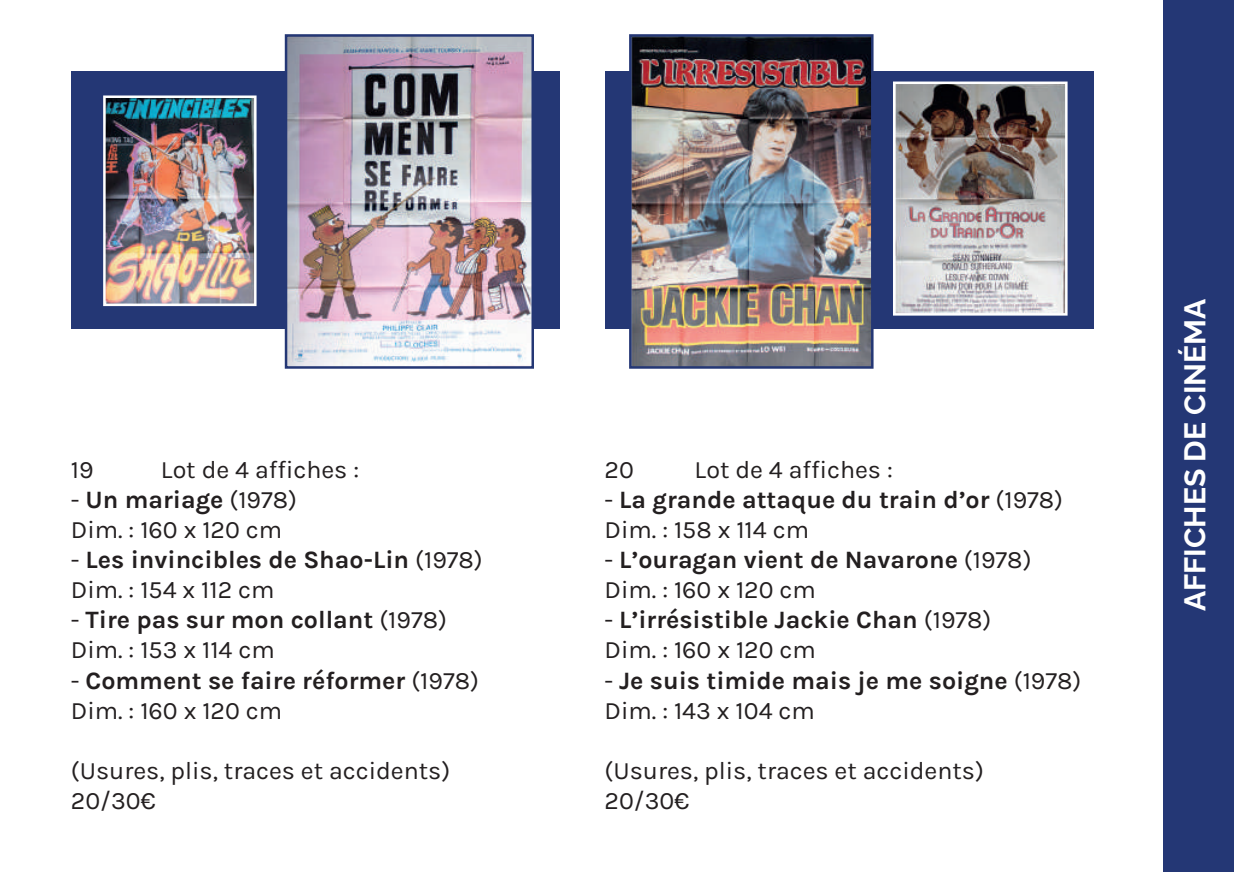
<style>
.page{position:relative;width:1234px;height:872px;background:#fff}
.page>*{position:absolute;margin:0;border:0;box-sizing:border-box;transform-origin:0 0}
.t1{font:700 30px "Raleway";color:#fff}
.t2{font:700 25px/30px "Karla";color:#231f20}
.t3{font:25px/30px "Karla";color:#231f20}
.s1{font-weight:700}
.s2{font-weight:400}
</style>
<div class="page">
<div style="left:1162px;top:0;width:71px;height:872px;background:#243775"></div>
<div style="left:604px;top:71px;width:489px;height:257px;background:#243775"></div>
<div style="left:71px;top:71px;width:488px;height:257px;background:#243775"></div>
<img style="left:288px;top:37px;width:243px;height:329px">
<div style="left:285px;top:34px;width:249px;height:335px;border:2px solid #243775"></div>
<img style="left:106px;top:98px;width:147px;height:205px">
<div style="left:103px;top:95px;width:153px;height:211px;border:2px solid #fff"></div>
<img style="left:632px;top:37px;width:238px;height:329px">
<div style="left:629px;top:34px;width:244px;height:335px;border:2px solid #243775"></div>
<img style="left:895px;top:84px;width:169px;height:228px">
<div style="left:892px;top:81px;width:175px;height:234px;border:2px solid #fff"></div>
<p class="t3" style="left:71px;top:454px;width:24px">19</p>
<p class="t3" style="left:161px;top:454px;width:200px">Lot de 4 affiches :</p>
<p class="t3" style="left:71px;top:484px;width:228px">- <span class="s1">Un mariage</span> (1978)<br>Dim. : 160 x 120 cm</p>
<p class="t2" style="left:71px;top:544px;width:413px"><span class="s2">-</span> Les invincibles de Shao-Lin <span class="s2">(1978)<br>Dim. : 154 x 112 cm</span></p>
<p class="t3" style="left:71px;top:604px;width:377px">- <span class="s1">Tire pas sur mon collant</span> (1978)<br>Dim. : 153 x 114 cm</p>
<p class="t2" style="left:71px;top:664px;width:409px"><span class="s2">-</span> Comment se faire réformer <span class="s2">(1978)<br>Dim. : 160 x 120 cm</span></p>
<p class="t3" style="left:71px;top:754px;width:381px">(Usures, plis, traces et accidents)<br>20/30€</p>
<p class="t3" style="left:604px;top:454px;width:31px">20</p>
<p class="t3" style="left:694px;top:454px;width:199px">Lot de 4 affiches :</p>
<p class="t2" style="left:604px;top:484px;width:460px"><span class="s2">-</span> La grande attaque du train d’or <span class="s2">(1978)<br>Dim. : 158 x 114 cm</span></p>
<p class="t2" style="left:604px;top:544px;width:428px"><span class="s2">-</span> L’ouragan vient de Navarone <span class="s2">(1978)<br>Dim. : 160 x 120 cm</span></p>
<p class="t2" style="left:604px;top:604px;width:388px"><span class="s2">-</span> L’irrésistible Jackie Chan <span class="s2">(1978)<br>Dim. : 160 x 120 cm</span></p>
<p class="t2" style="left:604px;top:664px;width:478px"><span class="s2">-</span> Je suis timide mais je me soigne <span class="s2">(1978)<br>Dim. : 143 x 104 cm</span></p>
<p class="t3" style="left:604px;top:754px;width:381px">(Usures, plis, traces et accidents)<br>20/30€</p>
<p class="t1" style="left:1170px;top:611px;width:314px;rotate:-90deg">AFFICHES DE CINÉMA</p>
</div>
